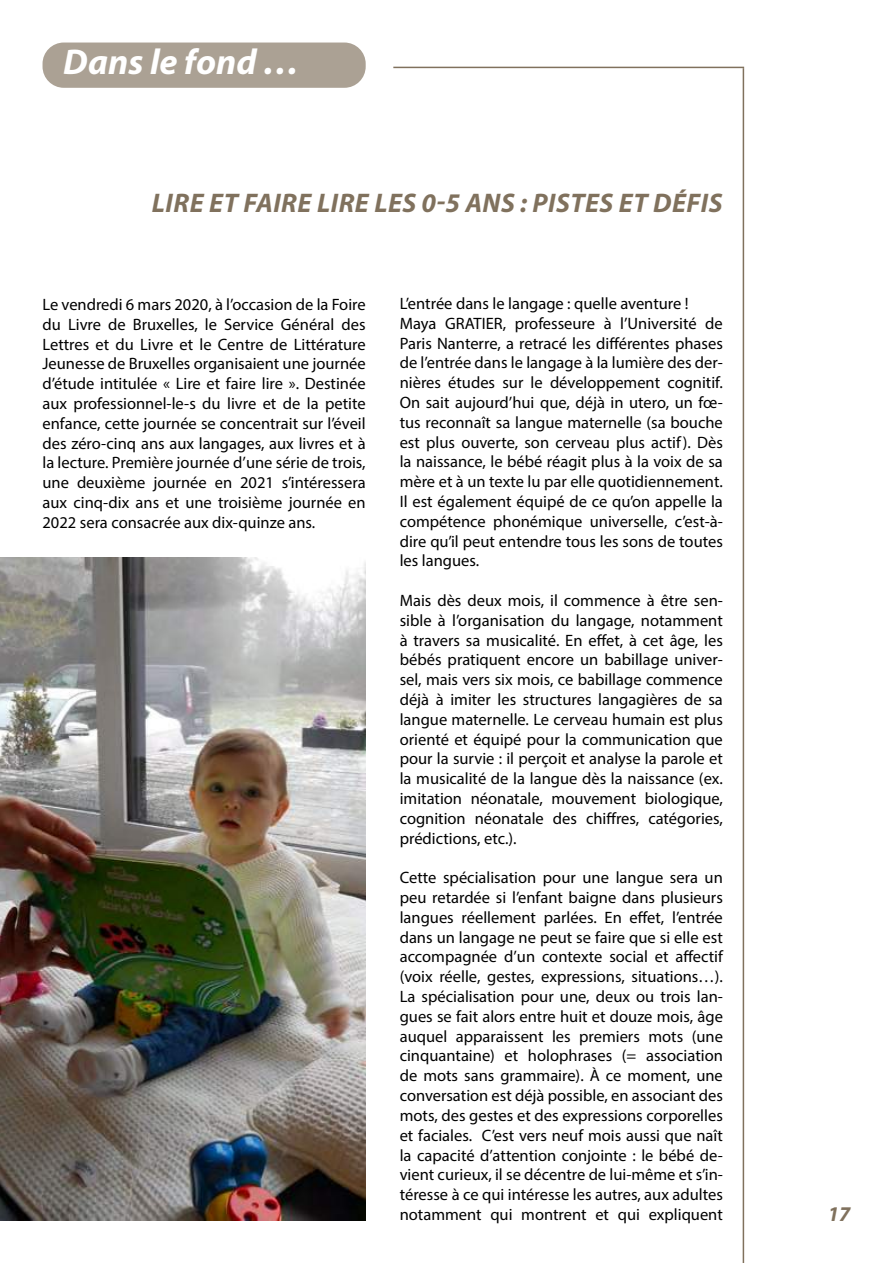
<style>
.page{position:relative;width:893px;height:1263px;background:#fff}
.page>*{position:absolute;margin:0;border:0;box-sizing:border-box;transform-origin:0 0}
.t1{font:italic 700 36px "Myriad Pro";color:#fff}
.t2{font:italic 700 27px "Myriad Pro";letter-spacing:.02em;color:#80715d}
.t3{font:italic 700 21px "Myriad Pro";color:#80715d}
.t4{font:16.5px/19.8px "Myriad Pro";color:#000;text-align:justify}
</style>
<div class="page">
<div style="left:43px;top:43px;width:323px;height:45px;background:#aba194;border-radius:21px"></div>
<hr style="left:393px;top:67px;width:351px;height:1px;background:#80715d">
<hr style="left:743px;top:68px;width:1px;height:1195px;background:#80715d">
<img style="left:0;top:557px;width:366px;height:663px">
<h1 class="t1" style="left:63px;top:38px;width:237px">Dans le fond …</h1>
<h2 class="t2" style="left:152px;top:185px;width:572px">LIRE ET FAIRE LIRE LES 0-5 ANS : PISTES ET DÉFIS</h2>
<p class="t4" style="left:43px;top:294px;width:325px">Le vendredi 6 mars 2020, à l’occasion de la Foire du Livre de Bruxelles, le Service Général des Lettres et du Livre et le Centre de Littérature Jeunesse de Bruxelles organisaient une journée d’étude intitulée « Lire et faire lire ». Destinée aux professionnel-le-s du livre et de la petite enfance, cette journée se concentrait sur l’éveil des zéro-cinq ans aux langages, aux livres et à la lecture. Première journée d’une série de trois, une deuxième journée en 2021 s’intéressera aux cinq-dix ans et une troisième journée en 2022 sera consacrée aux dix-quinze ans.</p>
<p class="t4" style="left:400px;top:293px;width:325px;text-align:left">L’entrée dans le langage : quelle aventure !<br>Maya GRATIER, professeure à l’Université de Paris Nanterre, a retracé les différentes phases de l’entrée dans le langage à la lumière des der&shy;nières études sur le développement cognitif.<br>On sait aujourd’hui que, déjà in utero, un fœ&shy;tus reconnaît sa langue maternelle (sa bouche est plus ouverte, son cerveau plus actif). Dès la naissance, le bébé réagit plus à la voix de sa mère et à un texte lu par elle quotidiennement.<br>Il est également équipé de ce qu’on appelle la compétence phonémique universelle, c’est-à&shy;dire qu’il peut entendre tous les sons de toutes les langues.</p>
<p class="t4" style="left:400px;top:590px;width:325px">Mais dès deux mois, il commence à être sen&shy;sible à l’organisation du langage, notamment à travers sa musicalité. En effet, à cet âge, les bébés pratiquent encore un babillage univer&shy;sel, mais vers six mois, ce babillage commence déjà à imiter les structures langagières de sa langue maternelle. Le cerveau humain est plus orienté et équipé pour la communication que pour la survie : il perçoit et analyse la parole et la musicalité de la langue dès la naissance (ex. imitation néonatale, mouvement biologique, cognition néonatale des chiffres, catégories, prédictions, etc.).</p>
<p class="t4" style="left:400px;top:867px;width:325px">Cette spécialisation pour une langue sera un peu retardée si l’enfant baigne dans plusieurs langues réellement parlées. En effet, l’entrée dans un langage ne peut se faire que si elle est accompagnée d’un contexte social et affectif (voix réelle, gestes, expressions, situations…).<br>La spécialisation pour une, deux ou trois lan&shy;gues se fait alors entre huit et douze mois, âge auquel apparaissent les premiers mots (une cinquantaine) et holophrases (= association de mots sans grammaire). À ce moment, une conversation est déjà possible, en associant des mots, des gestes et des expressions corporelles et faciales. C’est vers neuf mois aussi que naît la capacité d’attention conjointe : le bébé de&shy;vient curieux, il se décentre de lui-même et s’in&shy;téresse à ce qui intéresse les autres, aux adultes notamment qui montrent et qui expliquent</p>
<p class="t3" style="left:828px;top:1200px;width:24px">17</p>
</div>
